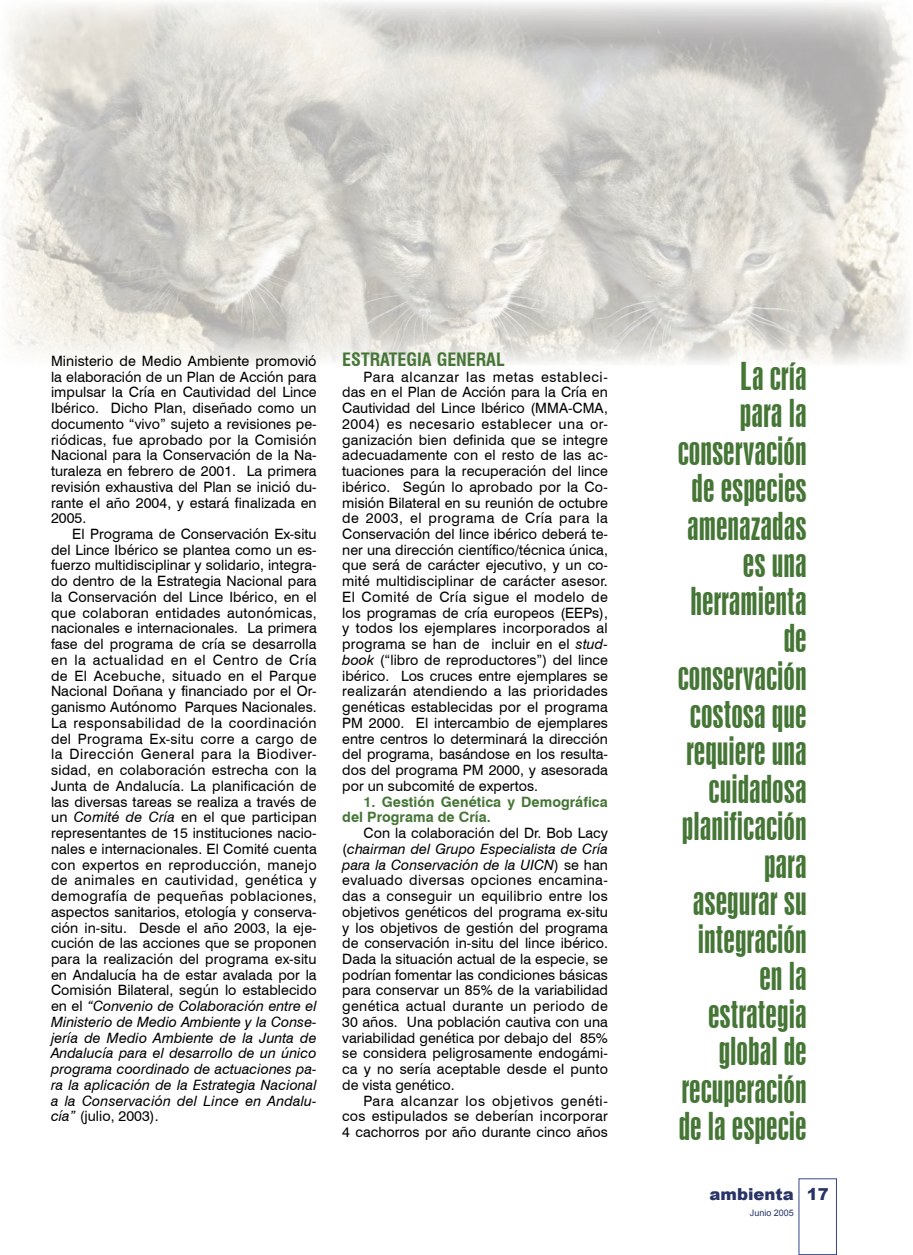
<style>
.page{position:relative;width:913px;height:1255px;background:#fff}
.page>*{position:absolute;margin:0;border:0;box-sizing:border-box;transform-origin:0 0}
.Sumarios{font:36px/37.5px "Swiss 924 BT Regular B";color:#457636;text-align:right}
.Ladillo{font:700 condensed 18px "Swiss 721 BT";color:#457636}
.t1{font:900 16.5px "Arial";color:#283366}
.Texto_general-OK{font:14.25px/15.8px "Swiss 721 BT";color:#000;text-align:justify}
.Texto_general-OK-2{font:700 14.25px/15.8px "Swiss 721 BT";letter-spacing:.005em;color:#457636}
.t2{font:9px "Arial";color:#283366}
.s1{font-style:italic}
</style>
<div class="page">
<div style="left:799px;top:1178px;width:38px;height:76px;border:1px solid #36478b"></div>
<img style="left:3px;top:3px;width:906px;height:360px">
<p class="Texto_general-OK" style="left:51px;top:353px;width:267px">Ministerio de Medio Ambiente promovió la elaboración de un Plan de Acción para impulsar la Cría en Cautividad del Lince Ibérico. Dicho Plan, diseñado como un documento “vivo” sujeto a revisiones pe&shy;riódicas, fue aprobado por la Comisión Nacional para la Conservación de la Na&shy;turaleza en febrero de 2001. La primera revisión exhaustiva del Plan se inició du&shy;rante el año 2004, y estará finalizada en 2005.</p>
<p class="Texto_general-OK" style="left:51px;top:526px;width:267px;text-indent:21px">El Programa de Conservación Ex-situ del Lince Ibérico se plantea como un es&shy;fuerzo multidisciplinar y solidario, integra&shy;do dentro de la Estrategia Nacional para la Conservación del Lince Ibérico, en el que colaboran entidades autonómicas, nacionales e internacionales. La primera fase del programa de cría se desarrolla en la actualidad en el Centro de Cría de El Acebuche, situado en el Parque Nacional Doñana y financiado por el Or&shy;ganismo Autónomo Parques Nacionales.<br>La responsabilidad de la coordinación del Programa Ex-situ corre a cargo de la Dirección General para la Biodiver&shy;sidad, en colaboración estrecha con la Junta de Andalucía. La planificación de las diversas tareas se realiza a través de un <span class="s1">Comité de Cría</span> en el que participan representantes de 15 instituciones nacio&shy;nales e internacionales. El Comité cuenta con expertos en reproducción, manejo de animales en cautividad, genética y demografía de pequeñas poblaciones, aspectos sanitarios, etología y conserva&shy;ción in-situ. Desde el año 2003, la eje&shy;cución de las acciones que se proponen para la realización del programa ex-situ en Andalucía ha de estar avalada por la Comisión Bilateral, según lo establecido en el <span class="s1">“Convenio de Colaboración entre el Ministerio de Medio Ambiente y la Conse&shy;jería de Medio Ambiente de la Junta de Andalucía para el desarrollo de un único programa coordinado de actuaciones pa&shy;ra la aplicación de la Estrategia Nacional a la Conservación del Lince en Andalu&shy;cía”</span> (julio, 2003).</p>
<p class="Ladillo" style="left:342px;top:348px;width:164px">ESTRATEGIA GENERAL</p>
<p class="Texto_general-OK" style="left:342px;top:368px;width:267px;text-indent:21px">Para alcanzar las metas estableci&shy;das en el Plan de Acción para la Cría en Cautividad del Lince Ibérico (MMA-CMA, 2004) es necesario establecer una or&shy;ganización bien definida que se integre adecuadamente con el resto de las ac&shy;tuaciones para la recuperación del lince ibérico. Según lo aprobado por la Co&shy;misión Bilateral en su reunión de octubre de 2003, el programa de Cría para la Conservación del lince ibérico deberá te&shy;ner una dirección científico/técnica única, que será de carácter ejecutivo, y un co&shy;mité multidisciplinar de carácter asesor.<br>El Comité de Cría sigue el modelo de los programas de cría europeos (EEPs), y todos los ejemplares incorporados al programa se han de incluir en el <span class="s1">stud&shy;book</span> (“libro de reproductores”) del lince ibérico. Los cruces entre ejemplares se realizarán atendiendo a las prioridades genéticas establecidas por el programa PM 2000. El intercambio de ejemplares entre centros lo determinará la dirección del programa, basándose en los resulta&shy;dos del programa PM 2000, y asesorada por un subcomité de expertos.</p>
<p class="Texto_general-OK-2" style="left:342px;top:793px;width:267px;text-indent:21px">1. Gestión Genética y Demográfica del Programa de Cría.</p>
<p class="Texto_general-OK" style="left:342px;top:825px;width:267px;text-indent:21px">Con la colaboración del Dr. Bob Lacy (<span class="s1">chairman del Grupo Especialista de Cría para la Conservación de la UICN</span>) se han evaluado diversas opciones encamina&shy;das a conseguir un equilibrio entre los objetivos genéticos del programa ex-situ y los objetivos de gestión del programa de conservación in-situ del lince ibérico.<br>Dada la situación actual de la especie, se podrían fomentar las condiciones básicas para conservar un 85% de la variabilidad genética actual durante un periodo de 30 años. Una población cautiva con una variabilidad genética por debajo del 85% se considera peligrosamente endogámi&shy;ca y no sería aceptable desde el punto de vista genético.</p>
<p class="Texto_general-OK" style="left:342px;top:1092px;width:267px;text-indent:21px">Para alcanzar los objetivos genéti&shy;cos estipulados se deberían incorporar 4 cachorros por año durante cinco años</p>
<p class="Sumarios" style="left:678px;top:357px;width:130px">La cría<br>para la conservación de especies amenazadas es una herramienta de conservación costosa que requiere una cuidadosa planificación para asegurar su integración en la estrategia global de recuperación de la especie</p>
<p class="t1" style="left:709px;top:1182px;width:86px">ambienta</p>
<p class="t1" style="left:807px;top:1182px;width:24px">17</p>
<p class="t2" style="left:750px;top:1206px;width:46px">Junio 2005</p>
</div>
